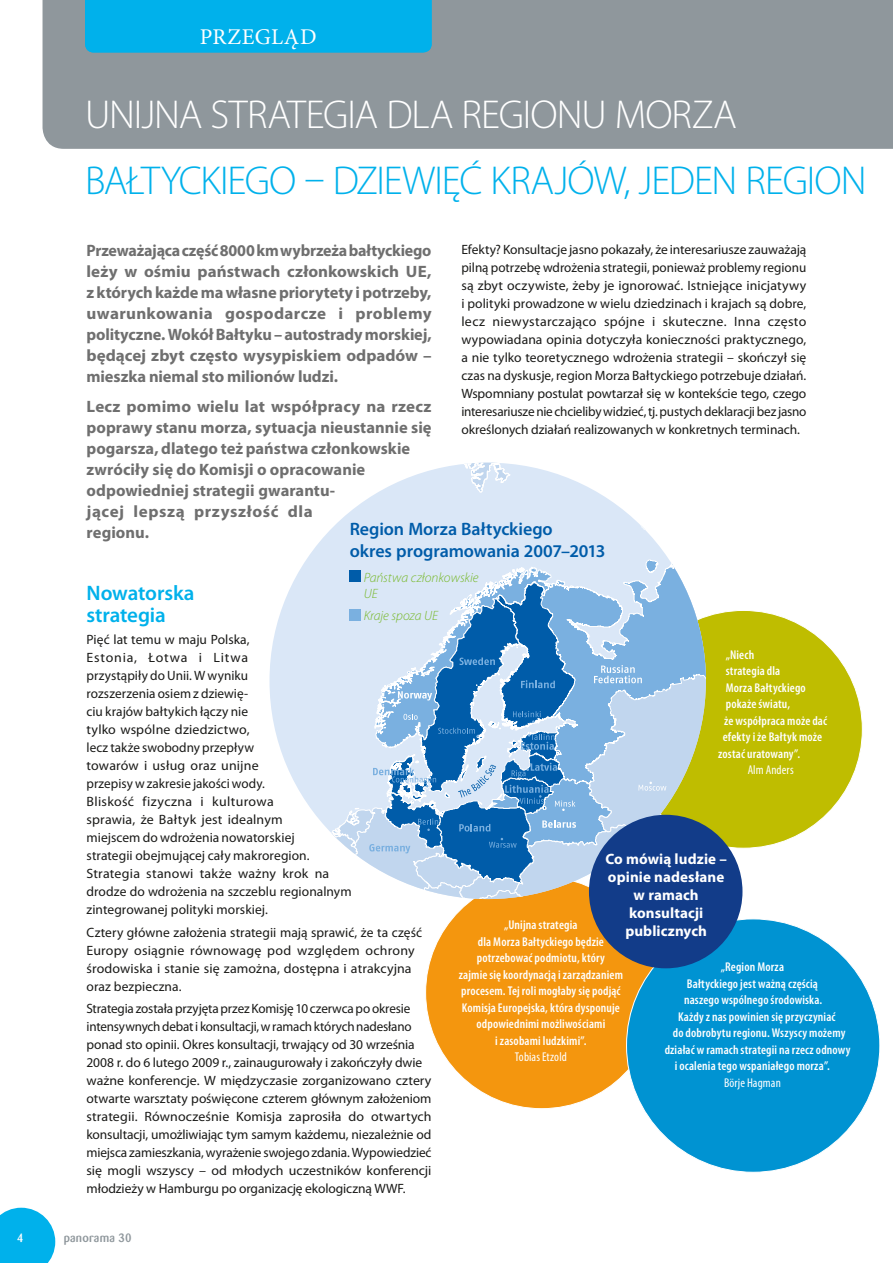
<style>
.page{position:relative;width:893px;height:1263px;background:#fff}
.page>*{position:absolute;margin:0;border:0;box-sizing:border-box;transform-origin:0 0}
.t1{font:300 40.5px "Myriad Pro";letter-spacing:-.025em;color:#00b1eb}
.t2{font:300 40.5px "Myriad Pro";letter-spacing:-.025em;color:#fff}
.t3{font:22.5px "Minion Pro";letter-spacing:.015em;color:#fff}
.t4{font:600 21px/22.5px "Myriad Pro";color:#00b1eb}
.t5{font:600 18px/21px "Myriad Pro";letter-spacing:-.005em;color:#005ca9}
.t6{font:700 16.5px/21px "Myriad Pro";color:#6f6f6f;text-align:justify}
.t7{font:700 15px/18px "Myriad Pro";letter-spacing:.005em;color:#fff;text-align:center}
.t8{font:13.5px/18px "Myriad Pro";color:#1a1a18}
.t9{font:italic 300 13.5px/16.5px "Myriad Pro";letter-spacing:-.005em;color:#76b828}
.t10{font:600 condensed 12.75px/16.5px "Myriad Pro";letter-spacing:.01em;color:#fff;text-align:center}
.t11{font:condensed 12.75px "Myriad Pro";letter-spacing:.01em;color:#fff}
.t12{font:500 12px "Barmeno";letter-spacing:.02em;color:#8f979c}
.t13{font:500 12px "Barmeno";color:#fff}
</style>
<div class="page">
<div style="left:43px;top:0;width:849px;height:149px;background:#8f979c"></div>
<svg style="left:892px;top:0;width:1px;height:149px"></svg>
<svg style="left:0;top:1208px;width:55px;height:55px"></svg>
<div style="left:85px;top:0;width:347px;height:52px;background:#00b1eb"></div>
<div style="left:426px;top:876px;width:232px;height:233px;background:#f4960e;border-radius:50%"></div>
<div style="left:625px;top:610px;width:237px;height:238px;background:#bfbd00;border-radius:50%"></div>
<div style="left:626px;top:919px;width:254px;height:253px;background:#0093d2;border-radius:50%"></div>
<svg style="left:269px;top:598px;width:17px;height:166px"></svg>
<svg style="left:286px;top:463px;width:420px;height:436px"></svg>
<div style="left:589px;top:815px;width:153px;height:153px;background:#123c89;border-radius:50%"></div>
<div style="left:350px;top:570px;width:11px;height:11px;background:#005ca9"></div>
<div style="left:350px;top:609px;width:11px;height:11px;background:#7ab0e0"></div>
<h2 class="t3" style="left:146px;top:22px;width:226px">!!! CHPRZEGLTĄDITLE !!!</h2>
<h2 class="t3" style="left:205px;top:22px;width:16px">APTER</h2>
<h1 class="t2" style="left:85px;top:92px;width:653px">UNIJNA STRATEGIA DLA REGIONU MORZA</h1>
<h1 class="t1" style="left:85px;top:159px;width:783px">BAŁTYCKIEGO – DZIEWIĘĆ KRAJÓW, JEDEN REGION</h1>
<p class="t8" style="left:461px;top:240px;width:347px;text-align:justify">Efekty? Konsultacje jasno pokazały, że interesariusze zauważają pilną potrzebę wdrożenia strategii, ponieważ problemy regionu są zbyt oczywiste, żeby je ignorować. Istniejące inicjatywy i polityki prowadzone w wielu dziedzinach i krajach są dobre, lecz niewystarczająco spójne i skuteczne. Inna często wypowiadana opinia dotyczyła konieczności praktycznego, a nie tylko teoretycznego wdrożenia strategii – skończył się czas na dyskusje, region Morza Bałtyckiego potrzebuje działań.<br>Wspomniany postulat powtarzał się w kontekście tego, czego interesariusze nie chcieliby widzieć, tj. pustych deklaracji bez jasno określonych działań realizowanych w konkretnych terminach.</p>
<p class="t6" style="left:87px;top:240px;width:347px">Przeważająca część 8000 km wybrzeża bałtyckiego leży w ośmiu państwach członkowskich UE, z których każde ma własne priorytety i potrzeby, uwarunkowania gospodarcze i problemy polityczne. Wokół Bałtyku – autostrady morskiej, będącej zbyt często wysypiskiem odpadów – mieszka niemal sto milionów ludzi.</p>
<p class="t6" style="left:87px;top:395px;width:347px;text-align:left">Lecz pomimo wielu lat współpracy na rzecz poprawy stanu morza, sytuacja nieustannie się pogarsza, dlatego też państwa członkowskie zwróciły się do Komisji o opracowanie odpowiedniej strategii gwarantu-<br>jącej lepszą przyszłość dla<br>regionu.</p>
<h3 class="t5" style="left:350px;top:518px;width:257px">Region Morza Bałtyckiego<br>okres programowania 2007–2013</h3>
<p class="t9" style="left:364px;top:569px;width:116px">Państwa członkowskie<br>UE</p>
<p class="t9" style="left:364px;top:608px;width:76px">Kraje spoza UE</p>
<h3 class="t4" style="left:87px;top:581px;width:109px">Nowatorska strategia</h3>
<p class="t8" style="left:87px;top:631px;width:267px">Pięć lat temu w maju Polska,<br>Estonia, Łotwa i Litwa<br>przystąpiły do Unii. W wyniku<br>rozszerzenia osiem z dziewię-<br>ciu krajów bałtykich łączy nie<br>tylko wspólne dziedzictwo,<br>lecz także swobodny przepływ<br>towarów i usług oraz unijne<br>przepisy w zakresie jakości wody.<br>Bliskość fizyczna i kulturowa<br>sprawia, że Bałtyk jest idealnym<br>miejscem do wdrożenia nowatorskiej<br>strategii obejmującej cały makroregion.<br>Strategia stanowi także ważny krok na drodze do wdrożenia na szczeblu regionalnym zintegrowanej polityki morskiej.</p>
<p class="t8" style="left:87px;top:923px;width:337px">Cztery główne założenia strategii mają sprawić, że ta część Europy osiągnie równowagę pod względem ochrony środowiska i stanie się zamożna, dostępna i atrakcyjna oraz bezpieczna.</p>
<p class="t8" style="left:87px;top:999px;width:347px">Strategia została przyjęta przez Komisję 10 czerwca po okresie intensywnych debat i konsultacji, w ramach których nadesłano ponad sto opinii. Okres konsultacji, trwający od 30 września 2008 r. do 6 lutego 2009 r., zainaugurowały i zakończyły dwie ważne konferencje. W międzyczasie zorganizowano cztery otwarte warsztaty poświęcone czterem głównym założeniom strategii. Równocześnie Komisja zaprosiła do otwartych konsultacji, umożliwiając tym samym każdemu, niezależnie od miejsca zamieszkania, wyrażenie swojego zdania. Wypowiedzieć się mogli wszyscy – od młodych uczestników konferencji młodzieży w Hamburgu po organizację ekologiczną WWF.</p>
<p class="t10" style="left:726px;top:646px;width:30px">„Niech</p>
<p class="t10" style="left:726px;top:663px;width:56px">strategia dla</p>
<p class="t10" style="left:726px;top:679px;width:82px">Morza Bałtyckiego</p>
<p class="t10" style="left:726px;top:696px;width:66px">pokaże światu,</p>
<p class="t10" style="left:724px;top:712px;width:104px">że współpraca może dać</p>
<p class="t10" style="left:723px;top:729px;width:101px">efekty i że Bałtyk może</p>
<p class="t10" style="left:718px;top:745px;width:83px">zostać uratowany”.</p>
<p class="t11" style="left:748px;top:762px;width:48px">Alm Anders</p>
<p class="t7" style="left:605px;top:849px;width:123px">Co mówią ludzie – opinie nadesłane w ramach konsultacji publicznych</p>
<p class="t10" style="left:459px;top:917px;width:166px">„Unijna strategia<br>dla Morza Bałtyckiego będzie potrzebować podmiotu, który<br>zajmie się koordynacją i zarządzaniem procesem. Tej roli mogłaby się podjąć<br>Komisja Europejska, która dysponuje odpowiednimi możliwościami<br>i zasobami ludzkimi”.</p>
<p class="t11" style="left:515px;top:1049px;width:54px">Tobias Etzold</p>
<p class="t10" style="left:721px;top:959px;width:65px">„Region Morza</p>
<p class="t10" style="left:687px;top:976px;width:133px">Bałtyckiego jest ważną częścią</p>
<p class="t10" style="left:684px;top:992px;width:140px">naszego wspólnego środowiska.</p>
<p class="t10" style="left:678px;top:1009px;width:159px">Każdy z nas powinien się przyczyniać</p>
<p class="t10" style="left:673px;top:1025px;width:174px">do dobrobytu regionu. Wszyscy możemy</p>
<p class="t10" style="left:665px;top:1042px;width:187px">działać w ramach strategii na rzecz odnowy</p>
<p class="t10" style="left:675px;top:1058px;width:157px">i ocalenia tego wspaniałego morza”.</p>
<p class="t11" style="left:724px;top:1075px;width:58px">Börje Hagman</p>
<p class="t13" style="left:17px;top:1231px;width:8px">4</p>
<p class="t12" style="left:64px;top:1230px;width:69px">panorama 30</p>
</div>
